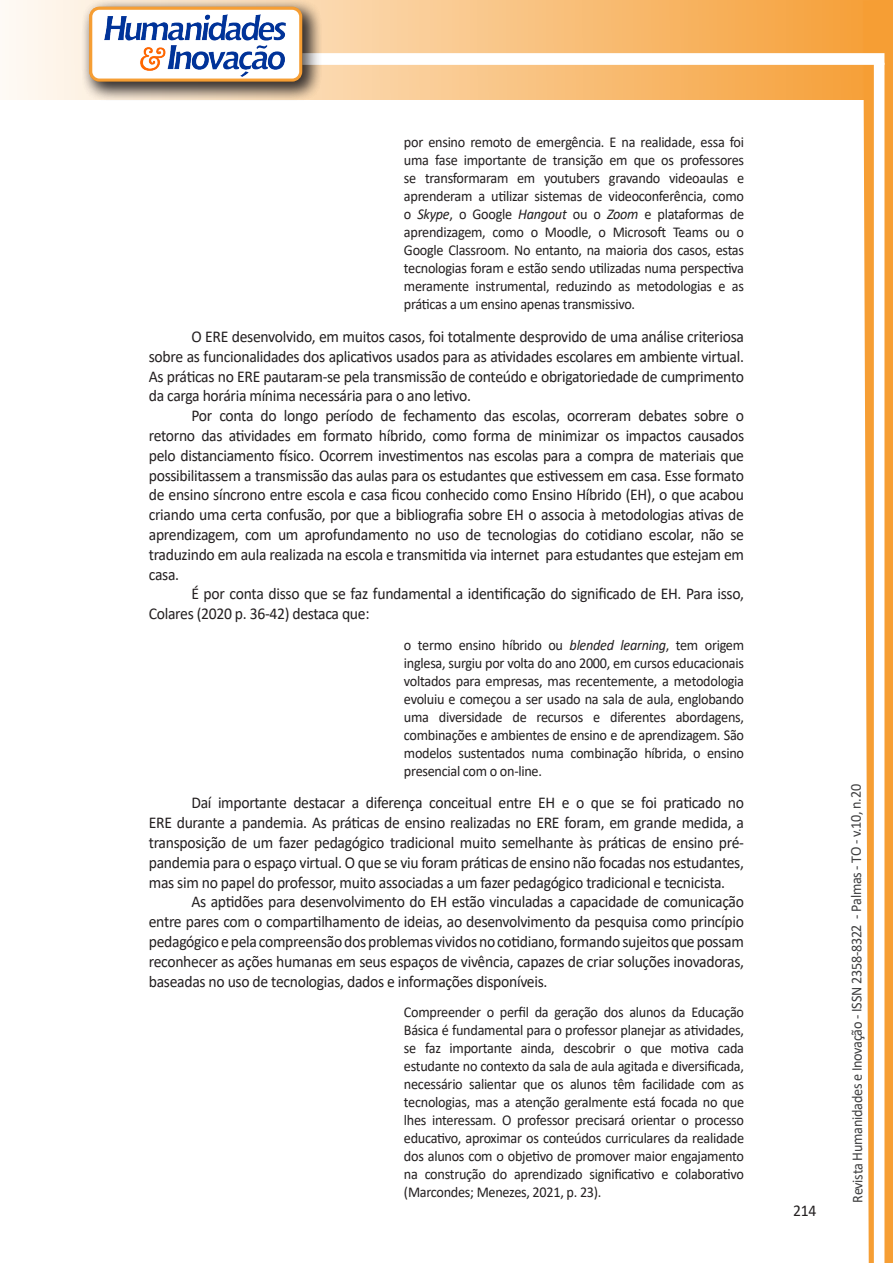
<style>
.page{position:relative;width:893px;height:1263px;background:#fff}
.page>*{position:absolute;margin:0;border:0;box-sizing:border-box;transform-origin:0 0}
.texto{font:16.5px/19.8px "Calibri";letter-spacing:-.02em;color:#231f20;text-align:justify;scale:.95 1}
.citacao{font:15px/18px "Calibri";letter-spacing:-.02em;color:#231f20;text-align:justify;scale:.95 1}
.t1{font:15px "Calibri";letter-spacing:-.025em;color:#3e3e3f;scale:.95 1}
.s1{font-style:italic}
</style>
<div class="page">
<svg style="left:5px;top:0;width:858px;height:100px;background:#f9c484"></svg>
<div style="left:302px;top:53px;width:582px;height:12px;background:#fff;border:2px solid #fff"></div>
<svg style="left:863px;top:0;width:30px;height:1263px"></svg>
<div style="left:81px;top:0;width:241px;height:102px;background:#231f20;opacity:.75"></div>
<div style="left:91px;top:8px;width:210px;height:72px;background:#fff;border-radius:9px"></div>
<img style="left:104px;top:14px;width:181px;height:62px">
<div style="left:89px;top:7px;width:213px;height:75px;border:3px solid #f69e34;border-radius:9px"></div>
<p class="citacao" style="left:404px;top:133px;width:360px">por ensino remoto de emergência. E na realidade, essa foi uma fase importante de transição em que os professores se transformaram em youtubers gravando videoaulas e aprenderam a utilizar sistemas de videoconferência, como o <span class="s1">Skype</span>, o Google <span class="s1">Hangout</span> ou o <span class="s1">Zoom</span> e plataformas de aprendizagem, como o Moodle, o Microsoft Teams ou o Google Classroom. No entanto, na maioria dos casos, estas tecnologias foram e estão sendo utilizadas numa perspectiva meramente instrumental, reduzindo as metodologias e as práticas a um ensino apenas transmissivo.</p>
<p class="texto" style="left:149px;top:326px;width:628px;text-indent:43px">O ERE desenvolvido, em muitos casos, foi totalmente desprovido de uma análise criteriosa sobre as funcionalidades dos aplicativos usados para as atividades escolares em ambiente virtual.<br>As práticas no ERE pautaram-se pela transmissão de conteúdo e obrigatoriedade de cumprimento da carga horária mínima necessária para o ano letivo.</p>
<p class="texto" style="left:149px;top:405px;width:628px;text-indent:43px">Por conta do longo período de fechamento das escolas, ocorreram debates sobre o retorno das atividades em formato híbrido, como forma de minimizar os impactos causados pelo distanciamento físico. Ocorrem investimentos nas escolas para a compra de materiais que possibilitassem a transmissão das aulas para os estudantes que estivessem em casa. Esse formato de ensino síncrono entre escola e casa ficou conhecido como Ensino Híbrido (EH), o que acabou criando uma certa confusão, por que a bibliografia sobre EH o associa à metodologias ativas de aprendizagem, com um aprofundamento no uso de tecnologias do cotidiano escolar, não se traduzindo em aula realizada na escola e transmitida via internet para estudantes que estejam em casa.</p>
<p class="texto" style="left:149px;top:583px;width:628px;text-indent:43px">É por conta disso que se faz fundamental a identificação do significado de EH. Para isso,<br>Colares (2020 p. 36-42) destaca que:</p>
<p class="citacao" style="left:404px;top:635px;width:360px">o termo ensino híbrido ou <span class="s1">blended learning</span>, tem origem inglesa, surgiu por volta do ano 2000, em cursos educacionais voltados para empresas, mas recentemente, a metodologia evoluiu e começou a ser usado na sala de aula, englobando uma diversidade de recursos e diferentes abordagens, combinações e ambientes de ensino e de aprendizagem. São modelos sustentados numa combinação híbrida, o ensino presencial com o on-line.</p>
<p class="texto" style="left:149px;top:793px;width:628px;text-indent:43px">Daí importante destacar a diferença conceitual entre EH e o que se foi praticado no ERE durante a pandemia. As práticas de ensino realizadas no ERE foram, em grande medida, a transposição de um fazer pedagógico tradicional muito semelhante às práticas de ensino pré&shy;pandemia para o espaço virtual. O que se viu foram práticas de ensino não focadas nos estudantes, mas sim no papel do professor, muito associadas a um fazer pedagógico tradicional e tecnicista.</p>
<p class="texto" style="left:149px;top:892px;width:628px;text-indent:43px">As aptidões para desenvolvimento do EH estão vinculadas a capacidade de comunicação entre pares com o compartilhamento de ideias, ao desenvolvimento da pesquisa como princípio pedagógico e pela compreensão dos problemas vividos no cotidiano, formando sujeitos que possam reconhecer as ações humanas em seus espaços de vivência, capazes de criar soluções inovadoras, baseadas no uso de tecnologias, dados e informações disponíveis.</p>
<p class="citacao" style="left:404px;top:1003px;width:360px">Compreender o perfil da geração dos alunos da Educação Básica é fundamental para o professor planejar as atividades, se faz importante ainda, descobrir o que motiva cada estudante no contexto da sala de aula agitada e diversificada, necessário salientar que os alunos têm facilidade com as tecnologias, mas a atenção geralmente está focada no que lhes interessam. O professor precisará orientar o processo educativo, aproximar os conteúdos curriculares da realidade dos alunos com o objetivo de promover maior engajamento na construção do aprendizado significativo e colaborativo (Marcondes; Menezes, 2021, p. 23).</p>
<p class="texto" style="left:793px;top:1200px;width:26px">214</p>
<p class="t1" style="left:846px;top:1203px;width:442px;rotate:-90deg">Revista Humanidades e Inovação - ISSN 2358-8322 - Palmas - TO - v.10, n.20</p>
</div>
